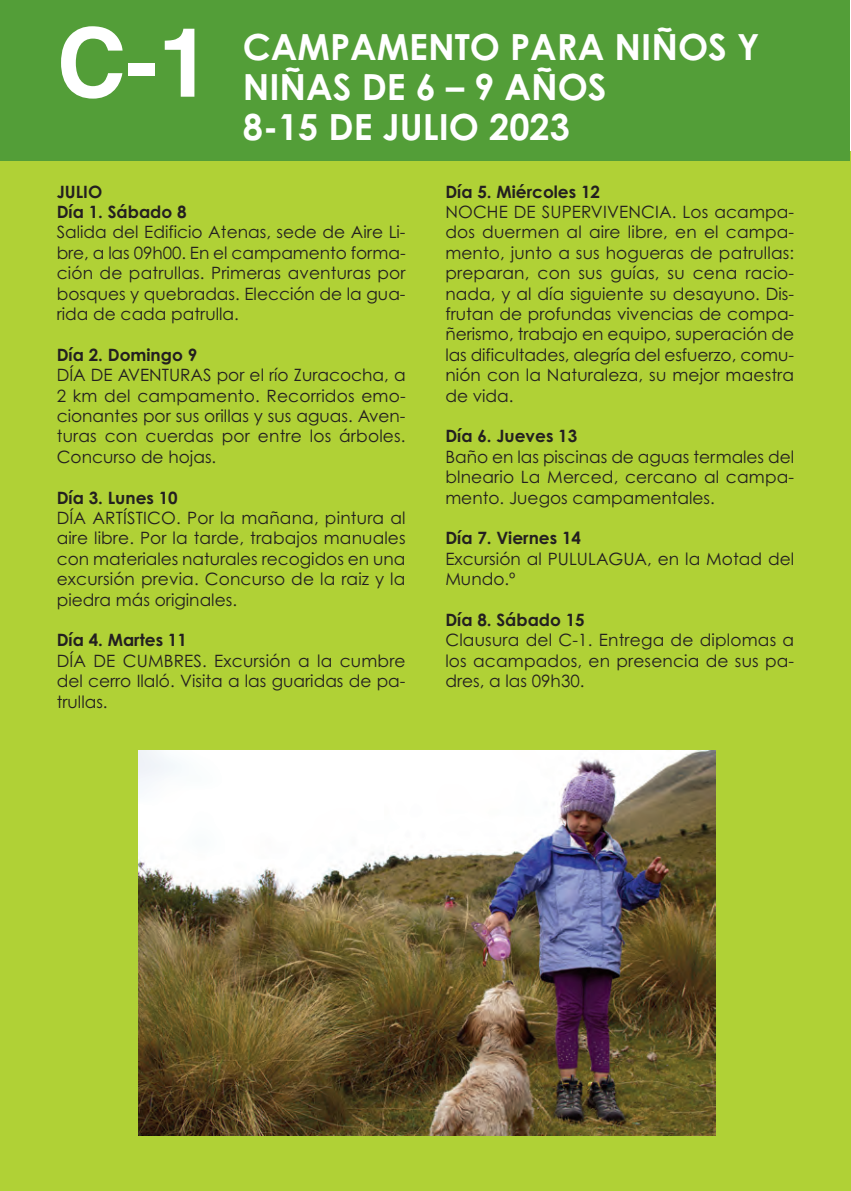
<style>
.page{position:relative;width:851px;height:1191px;background:#fff}
.page>*{position:absolute;margin:0;border:0;box-sizing:border-box;transform-origin:0 0}
.t1{font:700 96px "Helvetica";color:#fff}
.t2{font:700 36px/40px "Century Gothic";color:#fff}
.t3{font:17px/20.4px "Century Gothic";color:#231f20;text-align:justify}
.t4{font:700 17px/20.4px "Century Gothic";color:#231f20}
</style>
<div class="page">
<div style="left:0;top:151px;width:850px;height:1040px;background:#b0d136"></div>
<div style="left:0;top:0;width:849px;height:161px;background:#539e38"></div>
<img style="left:138px;top:750px;width:577px;height:385px">
<h1 class="t1" style="left:57px;top:7px;width:156px">C-1</h1>
<h2 class="t2" style="left:243px;top:27px;width:518px">CAMPAMENTO PARA NIÑOS Y<br>NIÑAS DE 6 – 9 AÑOS<br>8-15 DE JULIO 2023</h2>
<p class="t4" style="left:57px;top:181px;width:131px">JULIO<br>Día 1. Sábado 8</p>
<p class="t3" style="left:57px;top:222px;width:350px">Salida del Edificio Atenas, sede de Aire Li - bre, a las 09h00. En el campamento forma&shy;ción de patrullas. Primeras aventuras por bosques y quebradas. Elección de la gua&shy;rida de cada patrulla.</p>
<p class="t4" style="left:57px;top:345px;width:142px">Día 2. Domingo 9</p>
<p class="t3" style="left:57px;top:365px;width:350px">DÍA DE AVENTURAS por el río Zuracocha, a 2 km del campamento. Recorridos emo&shy;cionantes por sus orillas y sus aguas. Aven&shy;turas con cuerdas por entre los árboles.<br>Concurso de hojas.</p>
<p class="t4" style="left:57px;top:487px;width:123px">Día 3. Lunes 10</p>
<p class="t3" style="left:57px;top:508px;width:350px">DÍA ARTÍSTICO. Por la mañana, pintura al aire libre. Por la tarde, trabajos manuales con materiales naturales recogidos en una excursión previa. Concurso de la raiz y la piedra más originales.</p>
<p class="t4" style="left:57px;top:630px;width:132px">Día 4. Martes 11</p>
<p class="t3" style="left:57px;top:651px;width:350px">DÍA DE CUMBRES. Excursión a la cumbre del cerro Ilaló. Visita a las guaridas de pa&shy;trullas.</p>
<p class="t4" style="left:445px;top:181px;width:156px">Día 5. Miércoles 12</p>
<p class="t3" style="left:445px;top:202px;width:350px">NOCHE DE SUPERVIVENCIA. Los acampa&shy;dos duermen al aire libre, en el campa&shy;mento, junto a sus hogueras de patrullas: preparan, con sus guías, su cena racio&shy;nada, y al día siguiente su desayuno. Dis&shy;frutan de profundas vivencias de com pa&shy;ñerismo, trabajo en equipo, superación de las dificultades, alegría del esfuerzo, comu&shy;nión con la Naturaleza, su mejor maestra de vida.</p>
<p class="t4" style="left:445px;top:426px;width:133px">Día 6. Jueves 13</p>
<p class="t3" style="left:445px;top:447px;width:350px">Baño en las piscinas de aguas termales del blneario La Merced, cercano al campa&shy;mento. Juegos campamentales.</p>
<p class="t4" style="left:445px;top:528px;width:137px">Día 7. Viernes 14</p>
<p class="t3" style="left:445px;top:549px;width:350px">Excursión al PULULAGUA, en la Motad del<br>Mundo.º</p>
<p class="t4" style="left:445px;top:610px;width:141px">Día 8. Sábado 15</p>
<p class="t3" style="left:445px;top:630px;width:350px">Clausura del C-1. Entrega de diplomas a los acampados, en presencia de sus pa&shy;dres, a las 09h30.</p>
</div>
